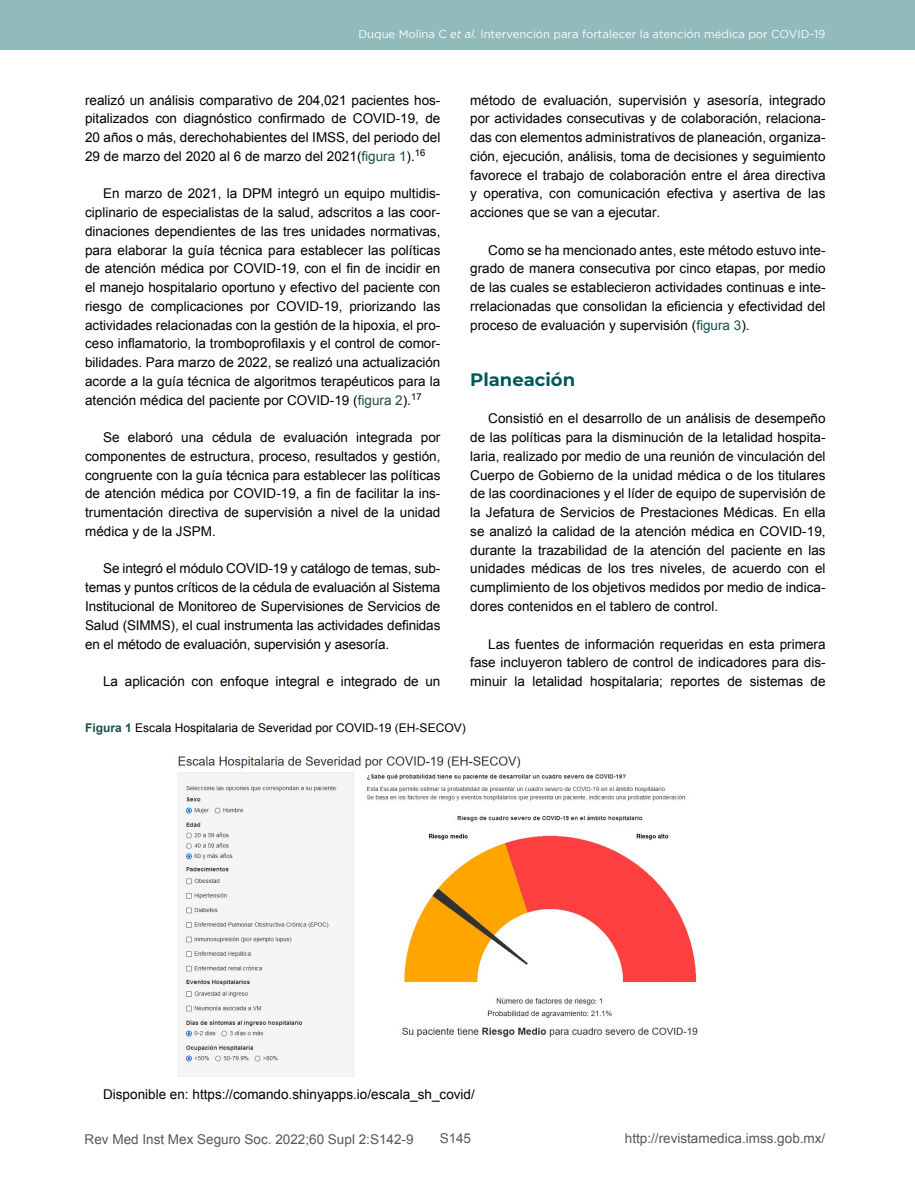
<style>
.page{position:relative;width:915px;height:1191px;background:#fff}
.page>*{position:absolute;margin:0;border:0;box-sizing:border-box;transform-origin:0 0}
.t1{font:700 18px "Montserrat";color:#01575a}
.t2{font:13.5px/18.8px "Arial";color:#000;text-align:justify}
.t3{font:13.5px "Arial";color:#575756}
.t4{font:12px "Arial";color:#000}
.t5{font:11.25px "Gotham";color:#fff}
.s1{font-style:italic}
.s2{color:#1b4e4e}
.s3{font-weight:700;color:#1b4e4e}
</style>
<div class="page">
<div style="left:0;top:0;width:914px;height:50px;background:#91baba"></div>
<img style="left:177px;top:756px;width:521px;height:321px">
<p class="t5" style="left:358px;top:28px;width:468px">Duque Molina C <span class="s1">et al.</span> Intervención para fortalecer la atención médica por COVID-19</p>
<p class="t2" style="left:85px;top:91px;width:357px">realizó un análisis comparativo de 204,021 pacientes hos&shy;pitalizados con diagnóstico confirmado de COVID-19, de 20 años o más, derechohabientes del IMSS, del periodo del 29 de marzo del 2020 al 6 de marzo del 2021(<span class="s2">figura 1</span>).<sup>16</sup></p>
<p class="t2" style="left:85px;top:184px;width:357px;text-indent:18px">En marzo de 2021, la DPM integró un equipo multidis&shy;ciplinario de especialistas de la salud, adscritos a las coor&shy;dinaciones dependientes de las tres unidades normativas, para elaborar la guía técnica para establecer las políticas de atención médica por COVID-19, con el fin de incidir en el manejo hospitalario oportuno y efectivo del paciente con riesgo de complicaciones por COVID-19, priorizando las actividades relacionadas con la gestión de la hipoxia, el pro&shy;ceso inflamatorio, la tromboprofilaxis y el control de comor&shy;bilidades. Para marzo de 2022, se realizó una actualización acorde a la guía técnica de algoritmos terapéuticos para la atención médica del paciente por COVID-19 (<span class="s2">figura 2</span>).<sup>17</sup></p>
<p class="t2" style="left:85px;top:428px;width:357px;text-indent:18px">Se elaboró una cédula de evaluación integrada por componentes de estructura, proceso, resultados y gestión, congruente con la guía técnica para establecer las políticas de atención médica por COVID-19, a fin de facilitar la ins&shy;trumentación directiva de supervisión a nivel de la unidad médica y de la JSPM.</p>
<p class="t2" style="left:85px;top:559px;width:356px;text-indent:18px">Se integró el módulo COVID-19 y catálogo de temas, sub&shy;temas y puntos críticos de la cédula de evaluación al Sistema Institucional de Monitoreo de Supervisiones de Servicios de Salud (SIMMS), el cual instrumenta las actividades definidas en el método de evaluación, supervisión y asesoría.</p>
<p class="t2" style="left:103px;top:672px;width:339px">La aplicación con enfoque integral e integrado de un</p>
<p class="t4" style="left:85px;top:720px;width:382px"><span class="s3">Figura 1</span> Escala Hospitalaria de Severidad por COVID-19 (EH-SECOV)</p>
<p class="t2" style="left:470px;top:91px;width:357px">método de evaluación, supervisión y asesoría, integrado por actividades consecutivas y de colaboración, relaciona&shy;das con elementos administrativos de planeación, organiza&shy;ción, ejecución, análisis, toma de decisiones y seguimiento favorece el trabajo de colaboración entre el área directiva y operativa, con comunicación efectiva y asertiva de las acciones que se van a ejecutar.</p>
<p class="t2" style="left:470px;top:241px;width:357px;text-indent:18px">Como se ha mencionado antes, este método estuvo inte&shy;grado de manera consecutiva por cinco etapas, por medio de las cuales se establecieron actividades continuas e inte&shy;rrelacionadas que consolidan la eficiencia y efectividad del proceso de evaluación y supervisión (<span class="s2">figura 3</span>).</p>
<h1 class="t1" style="left:470px;top:366px;width:106px">Planeación</h1>
<p class="t2" style="left:470px;top:409px;width:357px;text-indent:18px">Consistió en el desarrollo de un análisis de desempeño de las políticas para la disminución de la letalidad hospita&shy;laria, realizado por medio de una reunión de vinculación del Cuerpo de Gobierno de la unidad médica o de los titulares de las coordinaciones y el líder de equipo de supervisión de la Jefatura de Servicios de Prestaciones Médicas. En ella se analizó la calidad de la atención médica en COVID-19, durante la trazabilidad de la atención del paciente en las unidades médicas de los tres niveles, de acuerdo con el cumplimiento de los objetivos medidos por medio de indica&shy;dores contenidos en el tablero de control.</p>
<p class="t2" style="left:470px;top:634px;width:357px;text-indent:18px">Las fuentes de información requeridas en esta primera fase incluyeron tablero de control de indicadores para dis&shy;minuir la letalidad hospitalaria; reportes de sistemas de</p>
<p class="t2" style="left:103px;top:1084px;width:373px">Disponible en: https://comando.shinyapps.io/escala_sh_covid/</p>
<p class="t3" style="left:85px;top:1130px;width:330px">Rev Med Inst Mex Seguro Soc. 2022;60 Supl 2:S142-9</p>
<p class="t3" style="left:439px;top:1129px;width:33px">S145</p>
<p class="t3" style="left:624px;top:1129px;width:202px">http://revistamedica.imss.gob.mx/</p>
</div>
